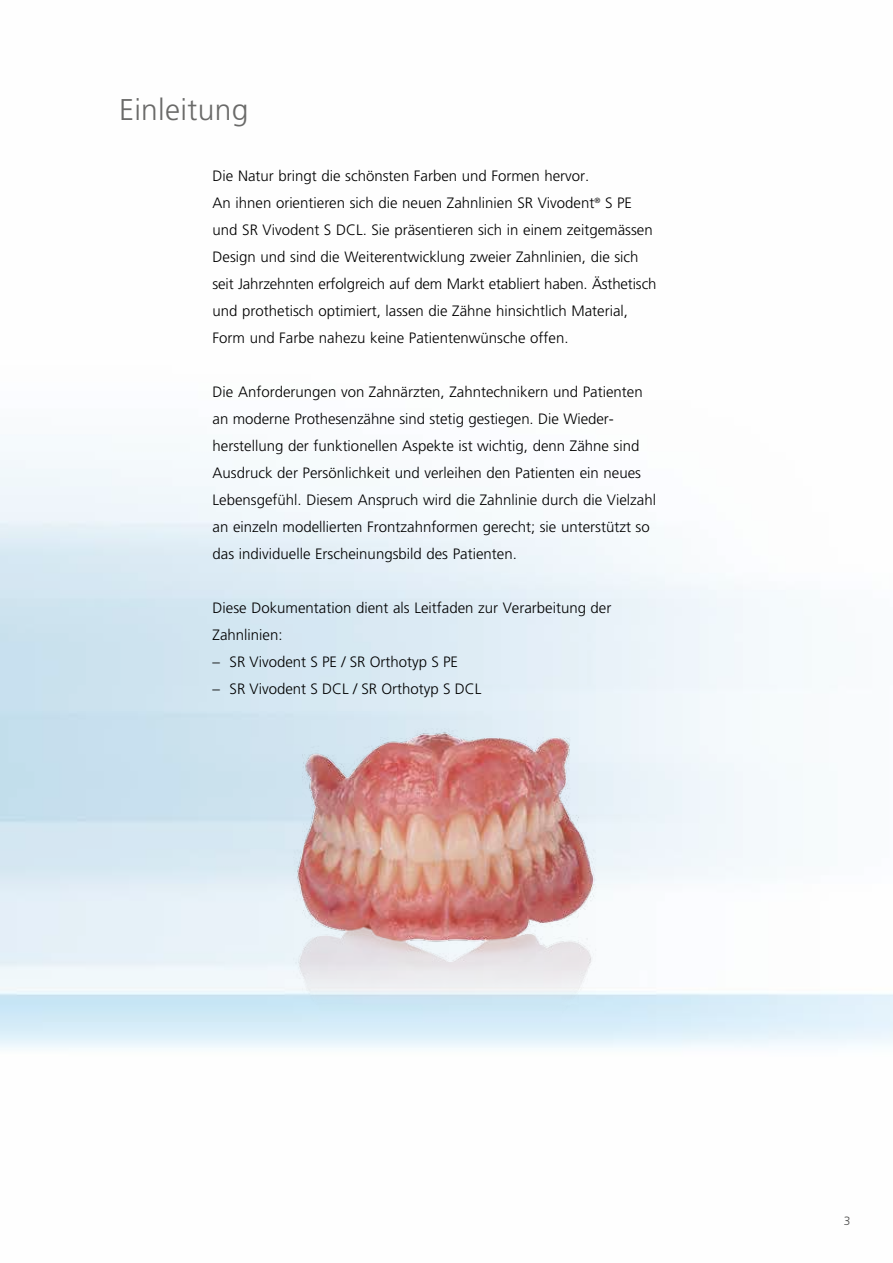
<style>
.page{position:relative;width:893px;height:1263px;background:#fff}
.page>*{position:absolute;margin:0;border:0;box-sizing:border-box;transform-origin:0 0}
.t1{font:300 30px "Frutiger";letter-spacing:.01em;color:#6a6a69}
.t2{font:300 15px/27px "Frutiger";color:#000}
.t3{font:300 12px "Frutiger";color:#4a4a49}
</style>
<div class="page">
<img style="left:252px;top:711px;width:403px;height:343px">
<h1 class="t1" style="left:119px;top:93px;width:131px">Einleitung</h1>
<p class="t2" style="left:213px;top:163px;width:445px">Die Natur bringt die schönsten Farben und Formen hervor.<br>An ihnen orientieren sich die neuen Zahnlinien SR Vivodent<sup>®</sup> S PE und SR Vivodent S DCL. Sie präsentieren sich in einem zeitgemässen Design und sind die Weiterentwicklung zweier Zahnlinien, die sich seit Jahrzehnten erfolgreich auf dem Markt etabliert haben. Ästhetisch und prothetisch optimiert, lassen die Zähne hinsichtlich Material, Form und Farbe nahezu keine Patientenwünsche offen.</p>
<p class="t2" style="left:213px;top:379px;width:445px">Die Anforderungen von Zahnärzten, Zahntechnikern und Patienten an moderne Prothesenzähne sind stetig gestiegen. Die Wieder&shy;herstellung der funktionellen Aspekte ist wichtig, denn Zähne sind Ausdruck der Persönlichkeit und verleihen den Patienten ein neues Lebensgefühl. Diesem Anspruch wird die Zahnlinie durch die Vielzahl an einzeln modellierten Frontzahnformen gerecht; sie unterstützt so das individuelle Erscheinungsbild des Patienten.</p>
<p class="t2" style="left:213px;top:595px;width:400px">Diese Dokumentation dient als Leitfaden zur Verarbeitung der<br>Zahnlinien:</p>
<p class="t2" style="left:213px;top:649px;width:247px">– SR Vivodent S PE / SR Orthotyp S PE</p>
<p class="t2" style="left:213px;top:676px;width:270px">– SR Vivodent S DCL / SR Orthotyp S DCL</p>
<p class="t3" style="left:844px;top:1214px;width:8px">3</p>
</div>
